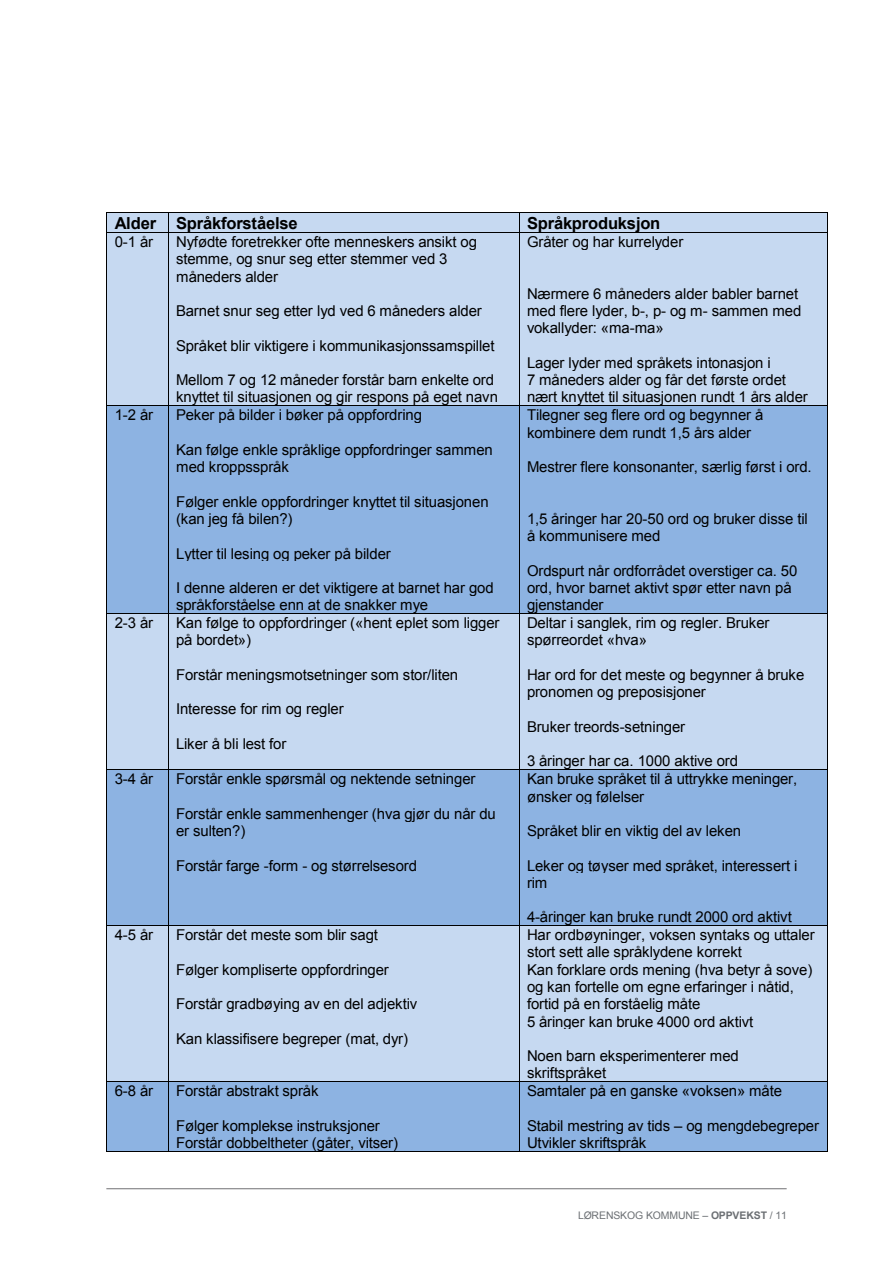
<style>
.page{position:relative;width:893px;height:1263px;background:#fff}
.page>*{position:absolute;margin:0;border:0;box-sizing:border-box;transform-origin:0 0}
.t1{font:700 16.5px "Arial";letter-spacing:-.015em;color:#000}
.t2{font:15px/17.2px "Arial";letter-spacing:-.015em;color:#000}
.t3{font:10.5px "Arial";letter-spacing:-.015em;color:#6b6f73}
.s1{font-weight:700}
</style>
<div class="page">
<hr style="left:106px;top:1188px;width:681px;height:1px;background:#717174">
<div style="left:107px;top:213px;width:61px;height:19px;background:#c6d9f1"></div>
<div style="left:168px;top:213px;width:351px;height:19px;background:#c6d9f1"></div>
<div style="left:519px;top:213px;width:308px;height:19px;background:#c6d9f1"></div>
<hr style="left:107px;top:213px;width:61px;height:1px;background:#000">
<hr style="left:169px;top:213px;width:350px;height:1px;background:#000">
<hr style="left:519px;top:213px;width:308px;height:1px;background:#000">
<div style="left:107px;top:233px;width:61px;height:173px;background:#c6d9f1"></div>
<div style="left:168px;top:233px;width:351px;height:173px;background:#c6d9f1"></div>
<div style="left:519px;top:233px;width:308px;height:173px;background:#c6d9f1"></div>
<svg style="left:106px;top:213px;width:1px;height:20px"></svg>
<hr style="left:107px;top:232px;width:61px;height:1px;background:#000">
<svg style="left:168px;top:213px;width:1px;height:20px"></svg>
<hr style="left:169px;top:232px;width:350px;height:1px;background:#000">
<svg style="left:519px;top:214px;width:1px;height:18px"></svg>
<hr style="left:519px;top:232px;width:308px;height:1px;background:#000">
<svg style="left:827px;top:213px;width:1px;height:20px"></svg>
<hr style="left:106px;top:233px;width:1px;height:173px;background:#000">
<hr style="left:168px;top:233px;width:1px;height:173px;background:#000">
<hr style="left:519px;top:233px;width:1px;height:173px;background:#000">
<hr style="left:827px;top:233px;width:1px;height:173px;background:#000">
<div style="left:107px;top:406px;width:61px;height:207px;background:#8db3e2"></div>
<div style="left:168px;top:406px;width:351px;height:207px;background:#8db3e2"></div>
<div style="left:519px;top:406px;width:308px;height:207px;background:#8db3e2"></div>
<hr style="left:107px;top:406px;width:61px;height:1px;background:#000">
<hr style="left:169px;top:406px;width:350px;height:1px;background:#000">
<hr style="left:519px;top:406px;width:308px;height:1px;background:#000">
<hr style="left:106px;top:406px;width:1px;height:207px;background:#000">
<hr style="left:168px;top:406px;width:1px;height:207px;background:#000">
<hr style="left:519px;top:406px;width:1px;height:207px;background:#000">
<hr style="left:827px;top:406px;width:1px;height:207px;background:#000">
<div style="left:107px;top:614px;width:61px;height:155px;background:#c6d9f1"></div>
<div style="left:168px;top:614px;width:351px;height:155px;background:#c6d9f1"></div>
<div style="left:519px;top:614px;width:308px;height:155px;background:#c6d9f1"></div>
<hr style="left:107px;top:613px;width:61px;height:1px;background:#000">
<hr style="left:169px;top:613px;width:350px;height:1px;background:#000">
<hr style="left:519px;top:613px;width:308px;height:1px;background:#000">
<hr style="left:106px;top:614px;width:1px;height:155px;background:#000">
<hr style="left:168px;top:614px;width:1px;height:155px;background:#000">
<hr style="left:519px;top:614px;width:1px;height:155px;background:#000">
<hr style="left:827px;top:614px;width:1px;height:155px;background:#000">
<div style="left:107px;top:770px;width:61px;height:155px;background:#8db3e2"></div>
<div style="left:168px;top:770px;width:351px;height:155px;background:#8db3e2"></div>
<div style="left:519px;top:770px;width:308px;height:155px;background:#8db3e2"></div>
<hr style="left:107px;top:769px;width:61px;height:1px;background:#000">
<hr style="left:169px;top:769px;width:350px;height:1px;background:#000">
<hr style="left:519px;top:769px;width:308px;height:1px;background:#000">
<hr style="left:106px;top:770px;width:1px;height:155px;background:#000">
<hr style="left:168px;top:770px;width:1px;height:155px;background:#000">
<hr style="left:519px;top:770px;width:1px;height:155px;background:#000">
<hr style="left:827px;top:770px;width:1px;height:155px;background:#000">
<div style="left:107px;top:926px;width:61px;height:155px;background:#c6d9f1"></div>
<div style="left:168px;top:926px;width:351px;height:155px;background:#c6d9f1"></div>
<div style="left:519px;top:926px;width:308px;height:155px;background:#c6d9f1"></div>
<hr style="left:107px;top:925px;width:61px;height:1px;background:#000">
<hr style="left:169px;top:925px;width:350px;height:1px;background:#000">
<hr style="left:519px;top:925px;width:308px;height:1px;background:#000">
<hr style="left:106px;top:926px;width:1px;height:155px;background:#000">
<hr style="left:168px;top:926px;width:1px;height:155px;background:#000">
<hr style="left:519px;top:926px;width:1px;height:155px;background:#000">
<hr style="left:827px;top:926px;width:1px;height:155px;background:#000">
<div style="left:107px;top:1082px;width:61px;height:69px;background:#8db3e2"></div>
<div style="left:168px;top:1082px;width:351px;height:69px;background:#8db3e2"></div>
<div style="left:519px;top:1082px;width:308px;height:69px;background:#8db3e2"></div>
<hr style="left:107px;top:1081px;width:61px;height:1px;background:#000">
<hr style="left:169px;top:1081px;width:350px;height:1px;background:#000">
<hr style="left:519px;top:1081px;width:308px;height:1px;background:#000">
<hr style="left:106px;top:1082px;width:1px;height:69px;background:#000">
<hr style="left:107px;top:1151px;width:61px;height:1px;background:#000">
<hr style="left:168px;top:1082px;width:1px;height:69px;background:#000">
<hr style="left:169px;top:1151px;width:350px;height:1px;background:#000">
<hr style="left:519px;top:1082px;width:1px;height:69px;background:#000">
<hr style="left:519px;top:1151px;width:308px;height:1px;background:#000">
<hr style="left:827px;top:1082px;width:1px;height:69px;background:#000">
<p class="t1" style="left:115px;top:212px;width:184px">Alder Språkforståelse</p>
<p class="t1" style="left:527px;top:212px;width:135px">Språkproduksjon</p>
<p class="t2" style="left:115px;top:233px;width:40px">0-1 år</p>
<p class="t2" style="left:176px;top:233px;width:302px">Nyfødte foretrekker ofte menneskers ansikt og stemme, og snur seg etter stemmer ved 3 måneders alder</p>
<p class="t2" style="left:176px;top:302px;width:307px">Barnet snur seg etter lyd ved 6 måneders alder</p>
<p class="t2" style="left:176px;top:337px;width:320px">Språket blir viktigere i kommunikasjonssamspillet</p>
<p class="t2" style="left:176px;top:371px;width:323px">Mellom 7 og 12 måneder forstår barn enkelte ord knyttet til situasjonen og gir respons på eget navn</p>
<p class="t2" style="left:527px;top:233px;width:158px">Gråter og har kurrelyder</p>
<p class="t2" style="left:527px;top:285px;width:276px">Nærmere 6 måneders alder babler barnet med flere lyder, b-, p- og m- sammen med vokallyder: «ma-ma»</p>
<p class="t2" style="left:527px;top:354px;width:282px">Lager lyder med språkets intonasjon i<br>7 måneders alder og får det første ordet nært knyttet til situasjonen rundt 1 års alder</p>
<p class="t2" style="left:115px;top:407px;width:40px">1-2 år</p>
<p class="t2" style="left:176px;top:407px;width:248px">Peker på bilder i bøker på oppfordring</p>
<p class="t2" style="left:176px;top:441px;width:318px">Kan følge enkle språklige oppfordringer sammen med kroppsspråk</p>
<p class="t2" style="left:176px;top:493px;width:314px">Følger enkle oppfordringer knyttet til situasjonen (kan jeg få bilen?)</p>
<p class="t2" style="left:176px;top:545px;width:216px">Lytter til lesing og peker på bilder</p>
<p class="t2" style="left:176px;top:579px;width:319px">I denne alderen er det viktigere at barnet har god språkforståelse enn at de snakker mye</p>
<p class="t2" style="left:115px;top:614px;width:40px">2-3 år</p>
<p class="t2" style="left:176px;top:614px;width:325px">Kan følge to oppfordringer («hent eplet som ligger på bordet»)</p>
<p class="t2" style="left:176px;top:666px;width:284px">Forstår meningsmotsetninger som stor/liten</p>
<p class="t2" style="left:176px;top:701px;width:169px">Interesse for rim og regler</p>
<p class="t2" style="left:176px;top:735px;width:112px">Liker å bli lest for</p>
<p class="t2" style="left:115px;top:770px;width:40px">3-4 år</p>
<p class="t2" style="left:176px;top:770px;width:301px">Forstår enkle spørsmål og nektende setninger</p>
<p class="t2" style="left:176px;top:805px;width:321px">Forstår enkle sammenhenger (hva gjør du når du er sulten?)</p>
<p class="t2" style="left:176px;top:857px;width:243px">Forstår farge -form - og størrelsesord</p>
<p class="t2" style="left:115px;top:926px;width:40px">4-5 år</p>
<p class="t2" style="left:176px;top:926px;width:203px">Forstår det meste som blir sagt</p>
<p class="t2" style="left:176px;top:961px;width:214px">Følger kompliserte oppfordringer</p>
<p class="t2" style="left:176px;top:995px;width:243px">Forstår gradbøying av en del adjektiv</p>
<p class="t2" style="left:176px;top:1030px;width:234px">Kan klassifisere begreper (mat, dyr)</p>
<p class="t2" style="left:115px;top:1082px;width:40px">6-8 år</p>
<p class="t2" style="left:176px;top:1082px;width:144px">Forstår abstrakt språk</p>
<p class="t2" style="left:176px;top:1117px;width:223px">Følger komplekse instruksjoner<br>Forstår dobbeltheter (gåter, vitser)</p>
<p class="t2" style="left:527px;top:407px;width:238px">Tilegner seg flere ord og begynner å kombinere dem rundt 1,5 års alder</p>
<p class="t2" style="left:527px;top:458px;width:286px">Mestrer flere konsonanter, særlig først i ord.</p>
<p class="t2" style="left:527px;top:510px;width:282px">1,5 åringer har 20-50 ord og bruker disse til å kommunisere med</p>
<p class="t2" style="left:527px;top:562px;width:272px">Ordspurt når ordforrådet overstiger ca. 50 ord, hvor barnet aktivt spør etter navn på gjenstander</p>
<p class="t2" style="left:527px;top:614px;width:244px">Deltar i sanglek, rim og regler. Bruker spørreordet «hva»</p>
<p class="t2" style="left:527px;top:666px;width:279px">Har ord for det meste og begynner å bruke pronomen og preposisjoner</p>
<p class="t2" style="left:527px;top:718px;width:160px">Bruker treords-setninger</p>
<p class="t2" style="left:527px;top:752px;width:213px">3 åringer har ca. 1000 aktive ord</p>
<p class="t2" style="left:527px;top:770px;width:272px">Kan bruke språket til å uttrykke meninger, ønsker og følelser</p>
<p class="t2" style="left:527px;top:822px;width:216px">Språket blir en viktig del av leken</p>
<p class="t2" style="left:527px;top:857px;width:272px">Leker og tøyser med språket, interessert i rim</p>
<p class="t2" style="left:527px;top:908px;width:266px">4-åringer kan bruke rundt 2000 ord aktivt</p>
<p class="t2" style="left:527px;top:926px;width:289px">Har ordbøyninger, voksen syntaks og uttaler stort sett alle språklydene korrekt<br>Kan forklare ords mening (hva betyr å sove) og kan fortelle om egne erfaringer i nåtid, fortid på en forståelig måte<br>5 åringer kan bruke 4000 ord aktivt</p>
<p class="t2" style="left:527px;top:1047px;width:213px">Noen barn eksperimenterer med skriftspråket</p>
<p class="t2" style="left:527px;top:1082px;width:256px">Samtaler på en ganske «voksen» måte</p>
<p class="t2" style="left:527px;top:1117px;width:294px">Stabil mestring av tids – og mengdebegreper<br>Utvikler skriftspråk</p>
<p class="t3" style="left:578px;top:1208px;width:210px">LØRENSKOG KOMMUNE – <span class="s1">OPPVEKST</span> / 11</p>
</div>
